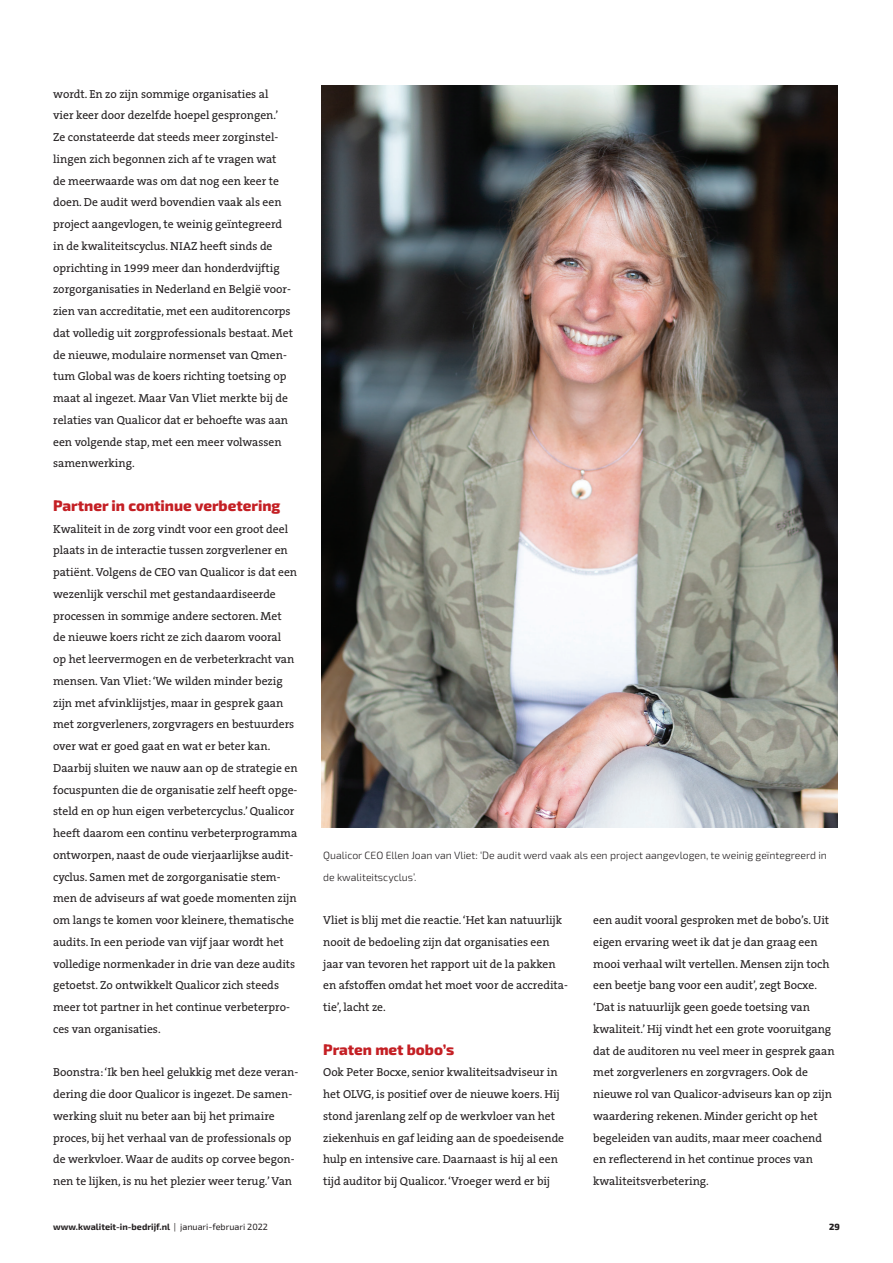
<style>
.page{position:relative;width:893px;height:1263px;background:#fff}
.page>*{position:absolute;margin:0;border:0;box-sizing:border-box;transform-origin:0 0}
.t1{font:800 15px "Exo 2";color:#c41f24}
.t2{font:11.7px/21.8px "The Serif B W5 Plain";color:#231f20}
.t3{font:300 10.5px/21.8px "Exo 2";color:#231f20}
.t4{font:700 9px "Exo 2";color:#231f20}
.t5{font:800 9px "Exo 2";color:#231f20}
.s1{font-weight:400}
</style>
<div class="page">
<img style="left:321px;top:85px;width:517px;height:742px">
<p class="t2" style="left:53px;top:83px;width:241px">wordt. En zo zijn sommige organisaties al<br>vier keer door dezelfde hoepel gesprongen.’ Ze constateerde dat steeds meer zorginstel&shy;lingen zich begonnen zich af te vragen wat<br>de meerwaarde was om dat nog een keer te doen. De audit werd bovendien vaak als een project aangevlogen, te weinig geïntegreerd in de kwaliteitscyclus. NIAZ heeft sinds de oprichting in 1999 meer dan honderdvijftig zorgorganisaties in Nederland en België voor&shy;zien van accreditatie, met een auditorencorps dat volledig uit zorgprofessionals bestaat. Met de nieuwe, modulaire normenset van Qmen&shy;tum Global was de koers richting toetsing op maat al ingezet. Maar Van Vliet merkte bij de relaties van Qualicor dat er behoefte was aan een volgende stap, met een meer volwassen samenwerking.</p>
<p class="t1" style="left:53px;top:495px;width:229px">Partner in continue verbetering</p>
<p class="t2" style="left:53px;top:518px;width:246px">Kwaliteit in de zorg vindt voor een groot deel plaats in de interactie tussen zorgverlener en patiënt. Volgens de CEO van Qualicor is dat een wezenlijk verschil met gestandaardiseerde processen in sommige andere sectoren. Met<br>de nieuwe koers richt ze zich daarom vooral<br>op het leervermogen en de verbeterkracht van mensen. Van Vliet: ‘We wilden minder bezig zijn met afvinklijstjes, maar in gesprek gaan met zorgverleners, zorgvragers en bestuurders over wat er goed gaat en wat er beter kan.<br>Daarbij sluiten we nauw aan op de strategie en focuspunten die de organisatie zelf heeft opge&shy;steld en op hun eigen verbetercyclus.’ Qualicor heeft daarom een continu verbeterprogramma ontworpen, naast de oude vierjaarlijkse audit&shy;cyclus. Samen met de zorgorganisatie stem&shy;men de adviseurs af wat goede momenten zijn om langs te komen voor kleinere, thematische audits. In een periode van vijf jaar wordt het volledige normenkader in drie van deze audits getoetst. Zo ontwikkelt Qualicor zich steeds meer tot partner in het continue verbeterpro&shy;ces van organisaties.</p>
<p class="t2" style="left:53px;top:1061px;width:247px">Boonstra: ‘Ik ben heel gelukkig met deze veran&shy;dering die door Qualicor is ingezet. De samen&shy;werking sluit nu beter aan bij het primaire proces, bij het verhaal van de professionals op de werkvloer. Waar de audits op corvee begon&shy;nen te lijken, is nu het plezier weer terug.’ Van</p>
<p class="t3" style="left:323px;top:844px;width:505px">Qualicor CEO Ellen Joan van Vliet: ‘De audit werd vaak als een project aangevlogen, te weinig geïntegreerd in de kwaliteitscyclus’.</p>
<p class="t2" style="left:323px;top:909px;width:246px">Vliet is blij met die reactie. ‘Het kan natuurlijk nooit de bedoeling zijn dat organisaties een jaar van tevoren het rapport uit de la pakken en afstoffen omdat het moet voor de accredita&shy;tie’, lacht ze.</p>
<p class="t1" style="left:323px;top:1039px;width:132px">Praten met bobo’s</p>
<p class="t2" style="left:323px;top:1061px;width:242px">Ook Peter Bocxe, senior kwaliteitsadviseur in het OLVG, is positief over de nieuwe koers. Hij stond jarenlang zelf op de werkvloer van het ziekenhuis en gaf leiding aan de spoedeisende hulp en intensive care. Daarnaast is hij al een tijd auditor bij Qualicor. ‘Vroeger werd er bij</p>
<p class="t2" style="left:593px;top:909px;width:243px">een audit vooral gesproken met de bobo’s. Uit eigen ervaring weet ik dat je dan graag een mooi verhaal wilt vertellen. Mensen zijn toch een beetje bang voor een audit’, zegt Bocxe. ‘Dat is natuurlijk geen goede toetsing van kwaliteit.’ Hij vindt het een grote vooruitgang dat de auditoren nu veel meer in gesprek gaan met zorgverleners en zorgvragers. Ook de nieuwe rol van Qualicor-adviseurs kan op zijn waardering rekenen. Minder gericht op het begeleiden van audits, maar meer coachend en reflecterend in het continue proces van kwaliteitsverbetering.</p>
<p class="t4" style="left:53px;top:1221px;width:216px">www.kwaliteit-in-bedrijf.nl <span class="s1">| januari-februari 2022</span></p>
<p class="t5" style="left:829px;top:1221px;width:12px">29</p>
</div>
